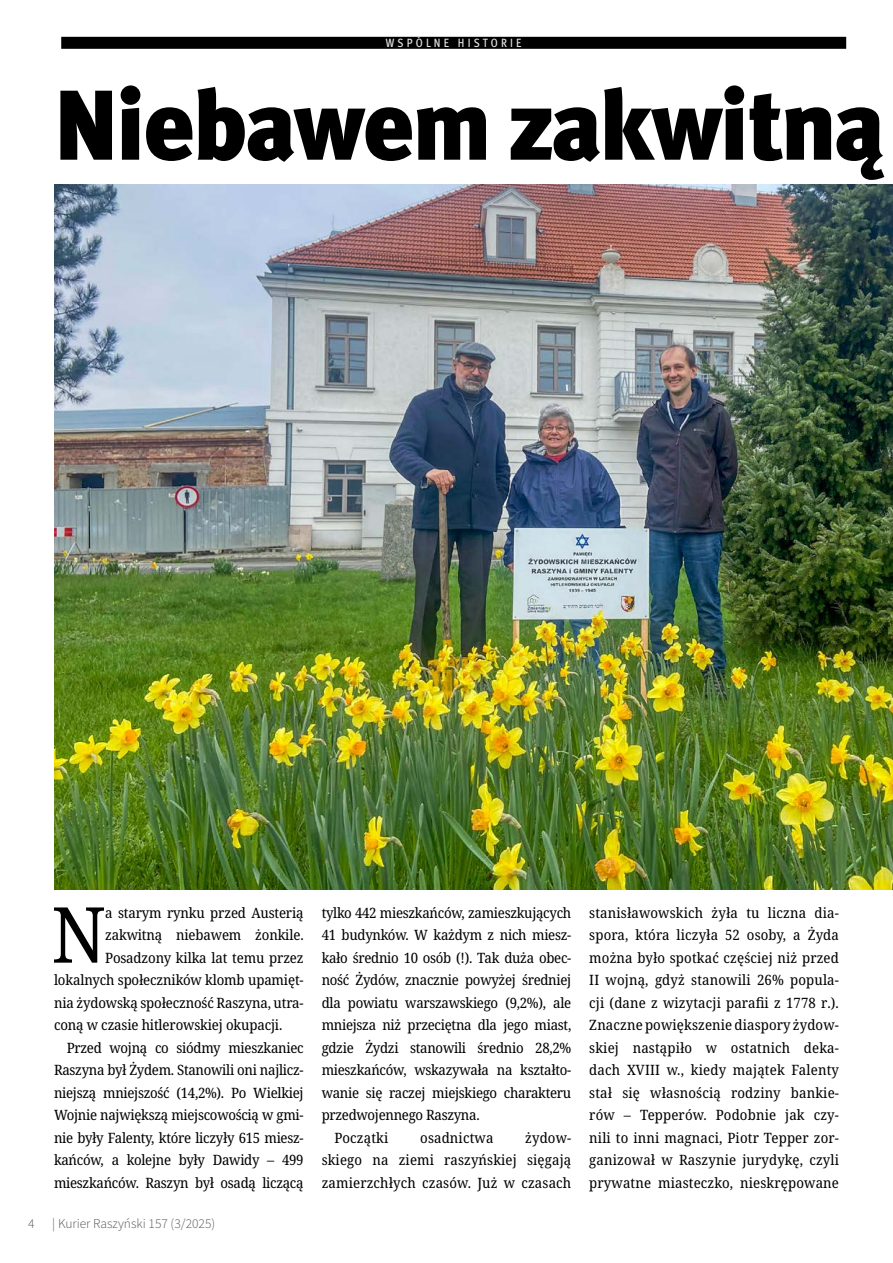
<style>
.page{position:relative;width:893px;height:1263px;background:#fff}
.page>*{position:absolute;margin:0;border:0;box-sizing:border-box;transform-origin:0 0}
.Duży_tytuł{font:900 99px "Meta Pro";letter-spacing:-.035em;color:#000}
.Akapit_inicjał{font:semi-condensed 77.25px "Noto Serif";color:#000}
.Akapit_-_artykuł{font:semi-condensed 14.25px/22.5px "Noto Serif";letter-spacing:.01em;color:#000;text-align:justify}
.Akapit_inicjał-2{font:semi-condensed 14.25px "Noto Serif";letter-spacing:-.01em;color:#000}
.t1{font:13.5px "Source Sans Variable";color:#575756}
.Akapit_-_artykuł-2{font:500 condensed 12px "Meta Pro";letter-spacing:.265em;color:#e3e3e3}
</style>
<div class="page">
<img style="left:54px;top:185px;width:839px;height:704px">
<div style="left:61px;top:37px;width:785px;height:12px;background:#000"></div>
<p class="Akapit_-_artykuł-2" style="left:386px;top:34px;width:137px">WSPÓLNE HISTORIE</p>
<p class="Duży_tytuł" style="left:54px;top:47px;width:833px">Niebawem zakwitną</p>
<p class="Akapit_inicjał" style="left:51px;top:882px;width:56px">N</p>
<p class="Akapit_inicjał-2" style="left:105px;top:903px;width:200px">a starym rynku przed Austerią</p>
<p class="Akapit_inicjał-2" style="left:105px;top:925px;width:200px">zakwitną niebawem żonkile.</p>
<p class="Akapit_inicjał-2" style="left:105px;top:948px;width:200px">Posadzony kilka lat temu przez</p>
<p class="Akapit_inicjał-2" style="left:54px;top:970px;width:251px">lokalnych społeczników klomb upamięt-</p>
<p class="Akapit_inicjał-2" style="left:54px;top:993px;width:251px">nia żydowską społeczność Raszyna, utra-</p>
<p class="Akapit_inicjał-2" style="left:54px;top:1015px;width:230px">coną w czasie hitlerowskiej okupacji.</p>
<p class="Akapit_-_artykuł" style="left:54px;top:1037px;width:251px;text-indent:13px">Przed wojną co siódmy mieszkaniec Raszyna był Żydem. Stanowili oni najlicz&shy;niejszą mniejszość (14,2%). Po Wielkiej Wojnie największą miejscowością w gmi&shy;nie były Falenty, które liczyły 615 miesz&shy;kańców, a kolejne były Dawidy – 499 mieszkańców. Raszyn był osadą liczącą</p>
<p class="t1" style="left:28px;top:1215px;width:8px">4</p>
<p class="t1" style="left:52px;top:1215px;width:165px">| Kurier Raszyński 157 (3/2025)</p>
<p class="Akapit_-_artykuł" style="left:322px;top:902px;width:251px">tylko 442 mieszkańców, zamieszkujących 41 budynków. W każdym z nich miesz&shy;kało średnio 10 osób (!). Tak duża obec&shy;ność Żydów, znacznie powyżej średniej dla powiatu warszawskiego (9,2%), ale mniejsza niż przeciętna dla jego miast, gdzie Żydzi stanowili średnio 28,2% mieszkańców, wskazywała na kształto&shy;wanie się raczej miejskiego charakteru przedwojennego Raszyna.</p>
<p class="Akapit_-_artykuł" style="left:334px;top:1127px;width:56px">Początki</p>
<p class="Akapit_-_artykuł" style="left:420px;top:1127px;width:75px">osadnictwa</p>
<p class="Akapit_-_artykuł" style="left:322px;top:1127px;width:251px;text-indent:204px">żydow&shy;skiego na ziemi raszyńskiej sięgają zamierzchłych czasów. Już w czasach</p>
<p class="Akapit_-_artykuł" style="left:589px;top:902px;width:251px">stanisławowskich żyła tu liczna dia&shy;spora, która liczyła 52 osoby, a Żyda można było spotkać częściej niż przed II wojną, gdyż stanowili 26% popula&shy;cji (dane z wizytacji parafii z 1778 r.).<br>Znaczne powiększenie diaspory żydow&shy;skiej nastąpiło w ostatnich deka&shy;dach XVIII w., kiedy majątek Falenty stał się własnością rodziny bankie&shy;rów – Tepperów. Podobnie jak czy&shy;nili to inni magnaci, Piotr Tepper zor&shy;ganizował w Raszynie jurydykę, czyli prywatne miasteczko, nieskrępowane</p>
</div>
